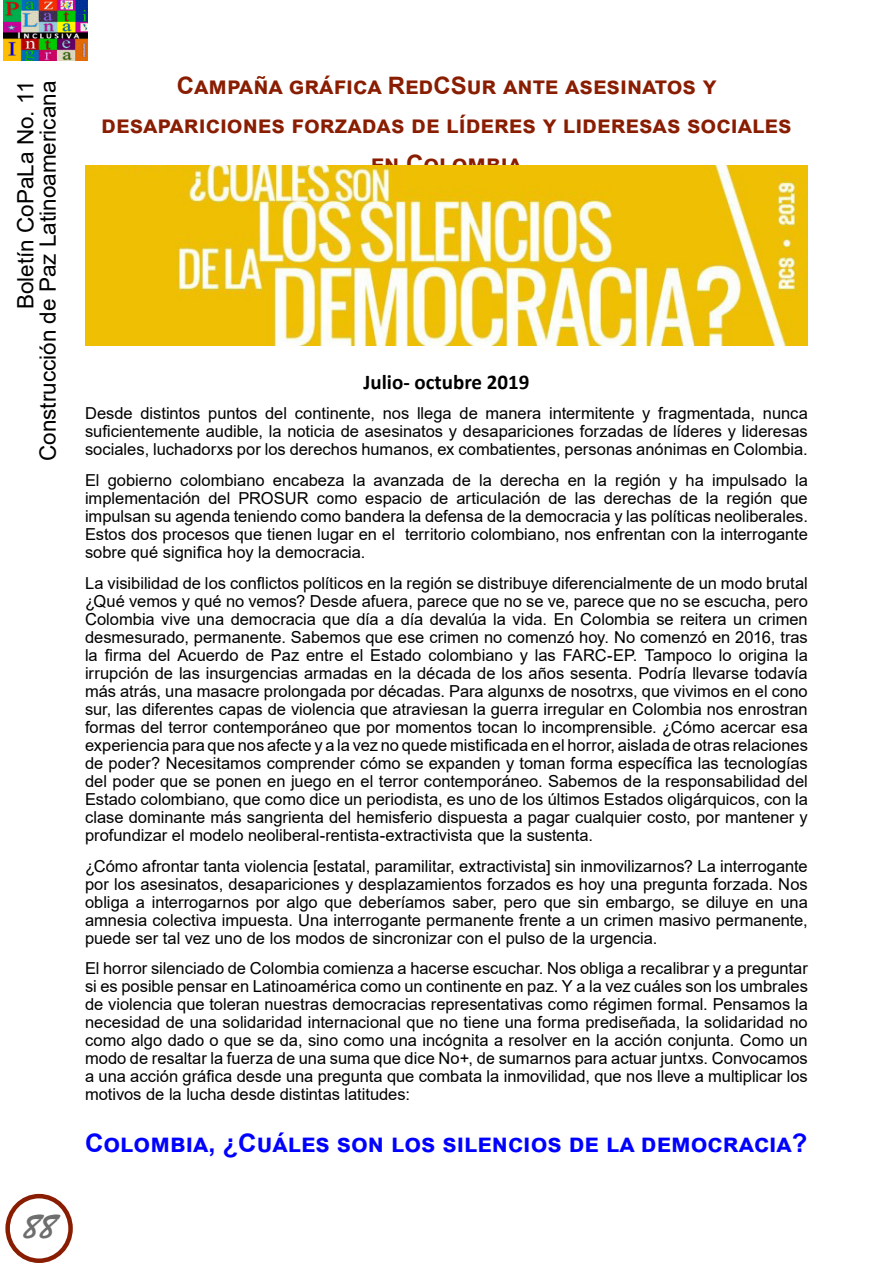
<style>
.page{position:relative;width:893px;height:1263px;background:#fff}
.page>*{position:absolute;margin:0;border:0;box-sizing:border-box;transform-origin:0 0}
.t1{font:36px "Brush Script Std";color:#6e6e6e}
.t2{font:700 25.5px "Arial";color:#00f}
.TITULOS_PAZ{font:700 24px/39px "Arial";color:#891d02;text-align:center}
.t3{font:22.5px/22.5px "Arial";color:#000;text-align:right}
.t4{font:700 21px "Calibri";color:#000}
.CONTENIDOS{font:16.5px/18px "Arial";color:#000;text-align:justify}
</style>
<div class="page">
<div style="left:5px;top:1194px;width:68px;height:69px;border:4px solid #891d02;border-radius:50%"></div>
<img style="left:4px;top:0;width:83px;height:60px">
<img style="left:85px;top:165px;width:723px;height:180px">
<h3 class="t3" style="left:14px;top:461px;width:382px;rotate:-90deg">Boletín CoPaLa No. 11<br>Construcción de Paz Latinoamericana</h3>
<p class="TITULOS_PAZ" style="left:101px;top:66px;width:692px">Campaña gráfica RedCSur ante asesinatos y desapariciones forzadas de líderes y lideresas sociales en Colombia</p>
<p class="t4" style="left:363px;top:368px;width:168px">Julio- octubre 2019</p>
<p class="CONTENIDOS" style="left:85px;top:404px;width:724px">Desde distintos puntos del continente, nos llega de manera intermitente y fragmentada, nunca suficientemente audible, la noticia de asesinatos y desapariciones forzadas de líderes y lideresas sociales, luchadorxs por los derechos humanos, ex combatientes, personas anónimas en Colombia.</p>
<p class="CONTENIDOS" style="left:85px;top:471px;width:724px">El gobierno colombiano encabeza la avanzada de la derecha en la región y ha impulsado la implementación del PROSUR como espacio de articulación de las derechas de la región que impulsan su agenda teniendo como bandera la defensa de la democracia y las políticas neoliberales.<br>Estos dos procesos que tienen lugar en el territorio colombiano, nos enfrentan con la interrogante sobre qué significa hoy la democracia.</p>
<p class="CONTENIDOS" style="left:85px;top:574px;width:724px">La visibilidad de los conflictos políticos en la región se distribuye diferencialmente de un modo brutal ¿Qué vemos y qué no vemos? Desde afuera, parece que no se ve, parece que no se escucha, pero Colombia vive una democracia que día a día devalúa la vida. En Colombia se reitera un crimen desmesurado, permanente. Sabemos que ese crimen no comenzó hoy. No comenzó en 2016, tras la firma del Acuerdo de Paz entre el Estado colombiano y las FARC-EP. Tampoco lo origina la irrupción de las insurgencias armadas en la década de los años sesenta. Podría llevarse todavía más atrás, una masacre prolongada por décadas. Para algunxs de nosotrxs, que vivimos en el cono sur, las diferentes capas de violencia que atraviesan la guerra irregular en Colombia nos enrostran formas del terror contemporáneo que por momentos tocan lo incomprensible. ¿Cómo acercar esa experiencia para que nos afecte y a la vez no quede mistificada en el horror, aislada de otras relaciones de poder? Necesitamos comprender cómo se expanden y toman forma específica las tecnologías del poder que se ponen en juego en el terror contemporáneo. Sabemos de la responsabilidad del Estado colombiano, que como dice un periodista, es uno de los últimos Estados oligárquicos, con la clase dominante más sangrienta del hemisferio dispuesta a pagar cualquier costo, por mantener y profundizar el modelo neoliberal-rentista-extractivista que la sustenta.</p>
<p class="CONTENIDOS" style="left:85px;top:857px;width:724px">¿Cómo afrontar tanta violencia [estatal, paramilitar, extractivista] sin inmovilizarnos? La interrogante por los asesinatos, desapariciones y desplazamientos forzados es hoy una pregunta forzada. Nos obliga a interrogarnos por algo que deberíamos saber, pero que sin embargo, se diluye en una amnesia colectiva impuesta. Una interrogante permanente frente a un crimen masivo permanente, puede ser tal vez uno de los modos de sincronizar con el pulso de la urgencia.</p>
<p class="CONTENIDOS" style="left:85px;top:959px;width:724px">El horror silenciado de Colombia comienza a hacerse escuchar. Nos obliga a recalibrar y a preguntar si es posible pensar en Latinoamérica como un continente en paz. Y a la vez cuáles son los umbrales de violencia que toleran nuestras democracias representativas como régimen formal. Pensamos la necesidad de una solidaridad internacional que no tiene una forma prediseñada, la solidaridad no como algo dado o que se da, sino como una incógnita a resolver en la acción conjunta. Como un modo de resaltar la fuerza de una suma que dice No+, de sumarnos para actuar juntxs. Convocamos a una acción gráfica desde una pregunta que combata la inmovilidad, que nos lleve a multiplicar los motivos de la lucha desde distintas latitudes:</p>
<p class="t2" style="left:85px;top:1125px;width:724px">Colombia, ¿Cuáles son los silencios de la democracia?</p>
<h1 class="t1" style="left:21px;top:1206px;width:38px">88</h1>
</div>
